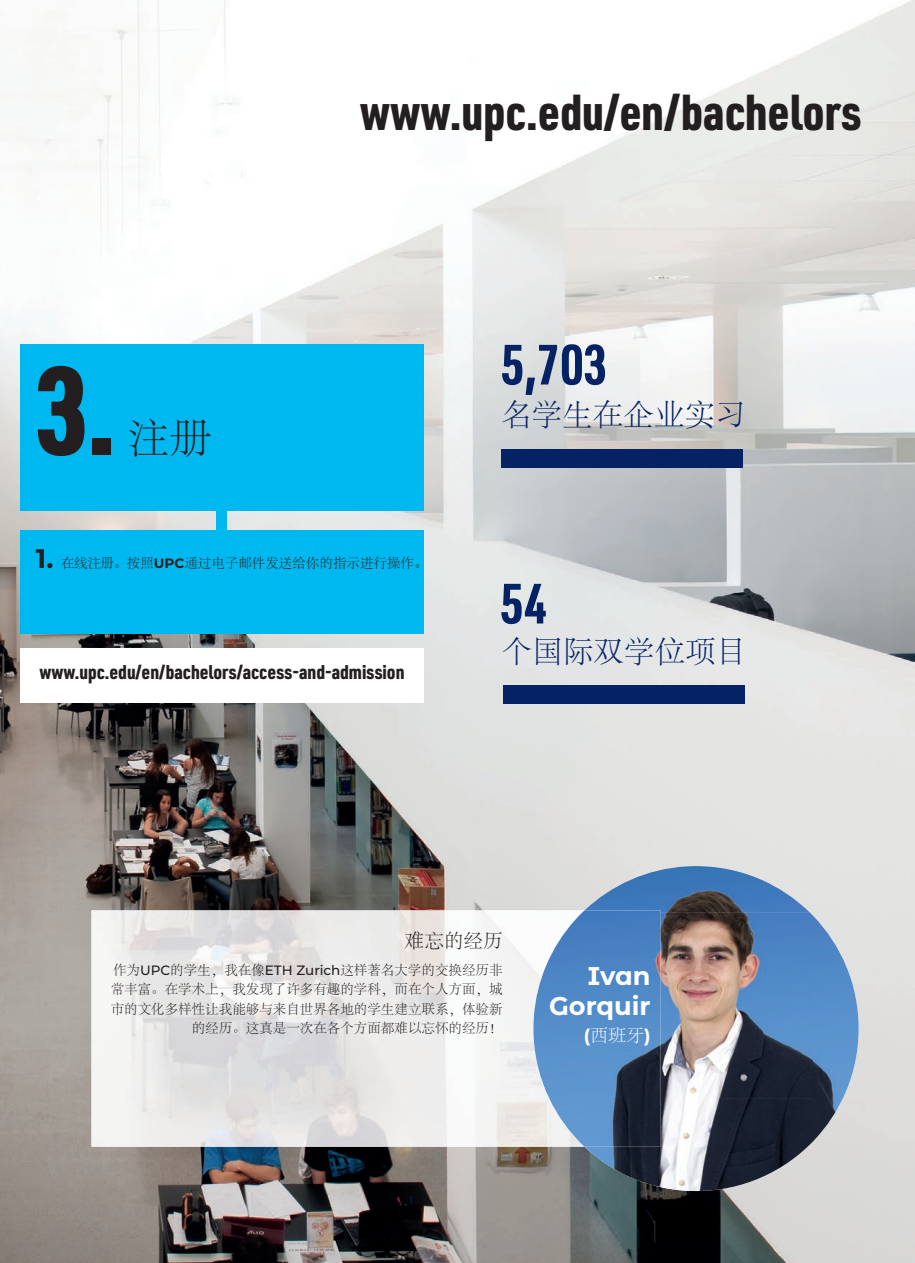
<style>
.page{position:relative;width:915px;height:1263px;background:#fff}
.page>*{position:absolute;margin:0;border:0;box-sizing:border-box;transform-origin:0 0}
.t1{font:900 122.55px "URWDIN Cond";color:#231f20}
.t2{font:700 55.5px "URWDIN Cond";color:#052265}
.t3{font:900 49.5px "URWDIN Cond";color:#231f20}
.t4{font:300 42px "Adobe Song Std";color:#231f20}
.t5{font:300 30.6px "Adobe Song Std";color:#052265}
.t6{font:700 25.65px/30.8px "Montserrat Alternates";color:#fff;text-align:right}
.t7{font:900 19.5px "URWDIN Cond";color:#231f20}
.t8{font:300 19.5px "Adobe Song Std";color:#231f20}
.t9{font:300 18px "Adobe Song Std";color:#fff}
.t10{font:300 13.5px/19.5px "Adobe Song Std";color:#231f20;text-align:right}
.s1{font-family:"Montserrat";font-weight:700;font-size:26.7px}
.s2{font-family:"Montserrat";font-weight:700}
.s3{font-family:"Montserrat";font-weight:500}
.s4{font-family:"Montserrat Alternates";font-weight:700}
</style>
<div class="page">
<img style="left:0;top:0;width:914px;height:1263px">
<img style="left:91px;top:910px;width:493px;height:237px">
<div style="left:20px;top:648px;width:403px;height:54px;background:#fff"></div>
<div style="left:20px;top:344px;width:403px;height:167px;background:#00b8f0"></div>
<div style="left:20px;top:530px;width:403px;height:104px;background:#00b8f0"></div>
<img style="left:584px;top:866px;width:225px;height:47px">
<img style="left:660px;top:912px;width:153px;height:186px">
<img style="left:812px;top:915px;width:46px;height:226px">
<img style="left:629px;top:1098px;width:184px;height:93px">
<img style="left:584px;top:1147px;width:46px;height:30px">
<img style="left:533px;top:910px;width:51px;height:122px">
<div style="left:217px;top:497px;width:10px;height:46px;background:#00b8f0"></div>
<div style="left:501px;top:449px;width:241px;height:18px;background:#052265"></div>
<div style="left:503px;top:685px;width:241px;height:18px;background:#052265"></div>
<h1 class="t1" style="left:36px;top:327px;width:82px">3.</h1>
<h3 class="t4" style="left:128px;top:416px;width:85px">注册</h3>
<h3 class="t3" style="left:359px;top:78px;width:503px">www.upc.edu/en/bachelors</h3>
<h2 class="t2" style="left:501px;top:327px;width:107px">5,703</h2>
<h3 class="t5" style="left:501px;top:398px;width:246px">名学生在企业实习</h3>
<p class="t10" style="left:36px;top:554px;width:393px"><span class="s1">1.</span> 在线注册。按照<span class="s2">UPC</span>通过电子邮件发送给你的指示进行操作。</p>
<h3 class="t7" style="left:39px;top:658px;width:366px">www.upc.edu/en/bachelors/access-and-admission</h3>
<h2 class="t2" style="left:500px;top:566px;width:48px">54</h2>
<h3 class="t5" style="left:501px;top:636px;width:246px">个国际双学位项目</h3>
<h3 class="t8" style="left:405px;top:930px;width:99px">难忘的经历</h3>
<p class="t10" style="left:111px;top:961px;width:393px">作为<span class="s3">UPC</span>的学生，我在像<span class="s3">ETH Zurich</span>这样著名大学的交换经历非常丰富。在学术上，我发现了许多有趣的学科，而在个人方面，城市的文化多样性让我能够与来自世界各地的学生建立联系，体验新的经历。这真是一次在各个方面都难以忘怀的经历！</p>
<h3 class="t6" style="left:549px;top:959px;width:103px">Ivan<br>Gorquir</h3>
<h3 class="t9" style="left:583px;top:1026px;width:68px"><span class="s4">(</span>西班牙<span class="s4">)</span></h3>
</div>
